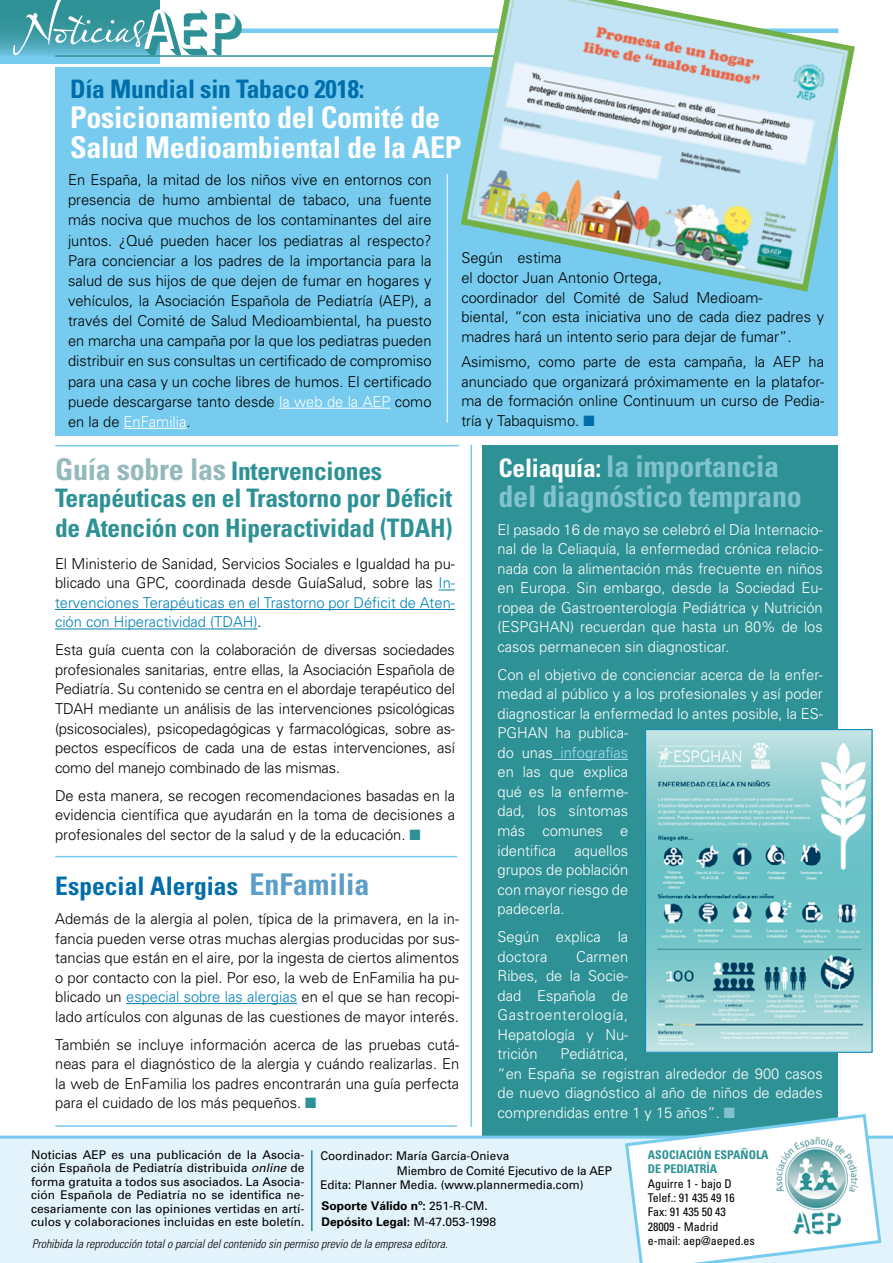
<style>
.page{position:relative;width:893px;height:1263px;background:#fff}
.page>*{position:absolute;margin:0;border:0;box-sizing:border-box;transform-origin:0 0}
.t1{font:51px "Olicana Smooth";color:#fff}
.t2{font:700 condensed 30px/30px "Univers";letter-spacing:-.01em;color:#fff}
.t3{font:700 condensed 30px/30px "Univers";letter-spacing:-.01em;color:#81c3cc}
.t4{font:700 condensed 25.5px/27px "Univers";letter-spacing:-.01em;color:#2d9195}
.t5{font:700 condensed 25.5px "Univers";letter-spacing:-.01em;color:#006eab}
.t6{font:300 15px/19.5px "Univers";color:#000;text-align:justify}
.t7{font:300 15px/19.5px "Univers";color:#fff}
.t8{font:12px/13.5px "Univers";color:#000;text-align:justify}
.t9{font:italic 300 condensed 12px "Univers";color:#000}
.t10{font:condensed 12px/14.4px "Univers";color:#000}
.t11{font:700 12px/16.2px "Univers";color:#000}
.t12{font:700 condensed 12px/14.4px "Univers";color:#2d9195}
.s1{font-size:58.95px}
.s2{color:#fff}
.s3{color:#006eab}
.s4{font-size:25.5px;color:#fff}
.s5{font-size:30px;color:#94b9bc}
.s6{color:#a9dcf4}
.s7{color:#0081b6}
.s8{color:#2d9195}
.s9{font-size:30px;color:#5c9ec8}
.s10{color:#81c3cc}
.s11{font-style:italic}
.s12{font-weight:400}
</style>
<div class="page">
<div style="left:483px;top:445px;width:355px;height:690px;background:#2d9195"></div>
<div style="left:55px;top:67px;width:783px;height:369px;background:#76cbef"></div>
<hr style="left:237px;top:29px;width:601px;height:4px;background:#76cbef">
<svg style="left:1px;top:0;width:158px;height:63px;background:#43a1ae"></svg>
<svg style="left:144px;top:9px;width:98px;height:46px"></svg>
<div style="left:0;top:1139px;width:893px;height:124px;background:#e3f3fb"></div>
<hr style="left:0;top:1135px;width:893px;height:3px;background:#76cbef">
<svg style="left:623px;top:1114px;width:260px;height:149px"></svg>
<img style="left:768px;top:1134px;width:93px;height:104px">
<hr style="left:311px;top:1150px;width:2px;height:81px;background:#2d9195">
<svg style="left:439px;top:590px;width:16px;height:1px"></svg>
<hr style="left:55px;top:609px;width:400px;height:1px;background:#0081b6">
<hr style="left:55px;top:629px;width:203px;height:1px;background:#0081b6">
<hr style="left:553px;top:759px;width:75px;height:1px;background:#a9dcf4">
<hr style="left:470px;top:445px;width:2px;height:682px;background:#76cbef">
<hr style="left:55px;top:55px;width:783px;height:2px;background:#2d9195">
<hr style="left:279px;top:408px;width:111px;height:1px;background:#fff">
<hr style="left:124px;top:428px;width:62px;height:1px;background:#fff">
<img style="left:461px;top:0;width:394px;height:292px">
<img style="left:647px;top:731px;width:223px;height:319px">
<div style="left:645px;top:729px;width:227px;height:323px;border:1px solid #0081b6"></div>
<hr style="left:126px;top:1003px;width:171px;height:1px;background:#0081b6">
<hr style="left:55px;top:445px;width:404px;height:1px;background:#76cbef">
<hr style="left:55px;top:856px;width:402px;height:1px;background:#76cbef">
<hr style="left:447px;top:174px;width:1px;height:249px;background:#fff">
<hr style="left:55px;top:1125px;width:402px;height:2px;background:#76cbef">
<h1 class="t1" style="left:16px;top:-6px;width:136px"><span class="s1">N</span>oticias</h1>
<h3 class="t5" style="left:70px;top:73px;width:296px">Día Mundial sin Tabaco 2018:</h3>
<h2 class="t2" style="left:70px;top:102px;width:393px">Posicionamiento del Comité de<br>Salud Medioambiental de la AEP</h2>
<p class="t6" style="left:68px;top:170px;width:365px;line-height:20.1px">En España, la mitad de los niños vive en entornos con presencia de humo ambiental de tabaco, una fuente más nociva que muchos de los contaminantes del aire juntos. ¿Qué pueden hacer los pediatras al respecto?<br>Para concienciar a los padres de la importancia para la salud de sus hijos de que dejen de fumar en hogares y vehículos, la Asociación Española de Pediatría (AEP), a través del Comité de Salud Medioambiental, ha puesto en marcha una campaña por la que los pediatras pueden distribuir en sus consultas un certificado de compromiso para una casa y un coche libres de humos. El certificado puede descargarse tanto desde <span class="s2">la web de la AEP</span> como en la de <span class="s2">EnFamilia</span>.</p>
<p class="t6" style="left:461px;top:248px;width:364px;text-align:left">Según estima<br>el doctor Juan Antonio Ortega,<br>coordinador del Comité de Salud Medioam-<br>biental, “con esta iniciativa uno de cada diez padres y madres hará un intento serio para dejar de fumar”.</p>
<p class="t6" style="left:461px;top:352px;width:364px">Asimismo, como parte de esta campaña, la AEP ha anunciado que organizará próximamente en la platafor&shy;ma de formación online Continuum un curso de Pedia&shy;tría y Tabaquismo. <span class="s3">■</span></p>
<h2 class="t3" style="left:499px;top:451px;width:305px"><span class="s4">Celiaquía:</span> la importancia del diagnóstico temprano</h2>
<h3 class="t4" style="left:55px;top:457px;width:399px"><span class="s5">Guía sobre las</span> Intervenciones<br>Terapéuticas en el Trastorno por Déficit</h3>
<h3 class="t4" style="left:55px;top:514px;width:399px">de Atención con Hiperactividad (TDAH)</h3>
<p class="t7" style="left:497px;top:520px;width:327px;text-align:justify">El pasado 16 de mayo se celebró el Día Internacio&shy;nal de la Celiaquía, la enfermedad crónica relacio&shy;nada con la alimentación más frecuente en niños en Europa. Sin embargo, desde la Sociedad Eu&shy;ropea de Gastroenterología Pediátrica y Nutrición (ESPGHAN) recuerdan que hasta un 80% de los casos permanecen sin diagnosticar.</p>
<p class="t7" style="left:497px;top:665px;width:327px">Con el objetivo de concienciar acerca de la enfer&shy;medad al público y a los profesionales y así poder diagnosticar la enfermedad lo antes posible, la ES-<br>PGHAN ha publica-<br>do unas <span class="s6">infografías<br></span>en las que explica<br>qué es la enferme-<br>dad, los síntomas<br>más comunes e<br>identifica aquellos<br>grupos de población<br>con mayor riesgo de<br>padecerla.</p>
<p class="t7" style="left:497px;top:927px;width:132px">Según explica la doctora</p>
<p class="t6" style="left:55px;top:554px;width:401px">El Ministerio de Sanidad, Servicios Sociales e Igualdad ha pu&shy;blicado una GPC, coordinada desde GuíaSalud, sobre las <span class="s7">In&shy;tervenciones Terapéuticas en el Trastorno por Déficit de Aten&shy;ción con Hiperactividad (TDAH)</span>.</p>
<p class="t6" style="left:55px;top:640px;width:401px">Esta guía cuenta con la colaboración de diversas sociedades profesionales sanitarias, entre ellas, la Asociación Española de Pediatría. Su contenido se centra en el abordaje terapéutico del TDAH mediante un análisis de las intervenciones psicológicas (psicosociales), psicopedagógicas y farmacológicas, sobre as&shy;pectos específicos de cada una de estas intervenciones, así como del manejo combinado de las mismas.</p>
<p class="t6" style="left:55px;top:785px;width:401px">De esta manera, se recogen recomendaciones basadas en la evidencia científica que ayudarán en la toma de decisiones a profesionales del sector de la salud y de la educación. <span class="s8">■</span></p>
<h3 class="t5" style="left:55px;top:870px;width:316px">Especial Alergias <span class="s9">EnFamilia</span></h3>
<p class="t6" style="left:55px;top:909px;width:406px">Además de la alergia al polen, típica de la primavera, en la in&shy;fancia pueden verse otras muchas alergias producidas por sus&shy;tancias que están en el aire, por la ingesta de ciertos alimentos o por contacto con la piel. Por eso, la web de EnFamilia ha pu&shy;blicado un <span class="s7">especial sobre las alergias</span> en el que se han recopi&shy;lado artículos con algunas de las cuestiones de mayor interés.</p>
<p class="t6" style="left:55px;top:1034px;width:405px">También se incluye información acerca de las pruebas cutá&shy;neas para el diagnóstico de la alergia y cuándo realizarlas. En la web de EnFamilia los padres encontrarán una guía perfecta para el cuidado de los más pequeños. <span class="s8">■</span></p>
<p class="t7" style="left:497px;top:946px;width:132px;text-align:justify;text-indent:79px">Carmen Ribes, de la Socie&shy;dad Española de Gastroenterología, Hepatología y Nu&shy;trición</p>
<p class="t7" style="left:497px;top:1044px;width:327px;text-indent:63px">Pediátrica,<br>“en España se registran alrededor de 900 casos de nuevo diagnóstico al año de niños de edades comprendidas entre 1 y 15 años”. <span class="s10">■</span></p>
<p class="t8" style="left:31px;top:1148px;width:275px">Noticias AEP es una publicación de la Asocia&shy;ción Española de Pediatría distribuida <span class="s11">online</span> de forma gratuita a todos sus asociados. La Asocia&shy;ción Española de Pediatría no se identifica ne&shy;cesariamente con las opiniones vertidas en artí&shy;culos y colaboraciones incluidas en este boletín.</p>
<p class="t9" style="left:32px;top:1236px;width:417px">Prohibida la reproducción total o parcial del contenido sin permiso previo de la empresa editora.</p>
<p class="t8" style="left:320px;top:1149px;width:190px">Coordinador: María García-Onieva</p>
<p class="t8" style="left:397px;top:1164px;width:217px">Miembro de Comité Ejecutivo de la AEP</p>
<p class="t8" style="left:320px;top:1178px;width:265px">Edita: Planner Media. (www.plannermedia.com)</p>
<p class="t11" style="left:321px;top:1197px;width:176px">Soporte Válido nº: <span class="s12">251-R-CM.<br></span>Depósito Legal: <span class="s12">M-47.053-1998</span></p>
<p class="t12" style="left:648px;top:1147px;width:122px">ASOCIACIÓN ESPAÑOLA<br>DE PEDIATRÍA</p>
<p class="t10" style="left:648px;top:1176px;width:108px">Aguirre 1 - bajo D<br>Telef.: 91 435 49 16<br>Fax: 91 435 50 43<br>28009 - Madrid<br>e-mail: aep@aeped.es</p>
</div>
